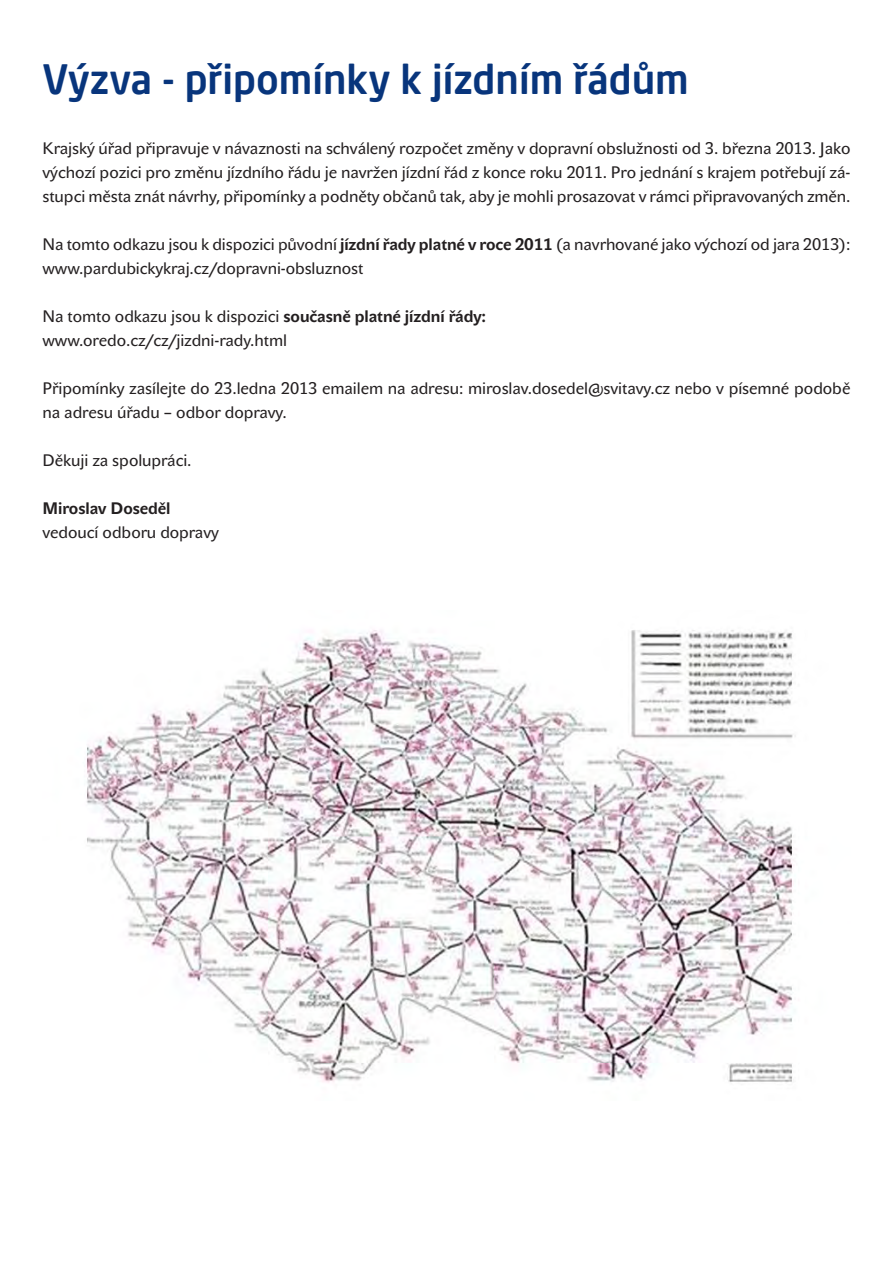
<style>
.page{position:relative;width:893px;height:1263px;background:#fff}
.page>*{position:absolute;margin:0;border:0;box-sizing:border-box;transform-origin:0 0}
.t1{font:500 39.75px "Neo Sans Pro";color:#08357c}
.ZÁKLADNÍ_TEXT{font:16.5px/24px "John Sans Text Pro";letter-spacing:-.005em;color:#231f20;text-align:justify}
.ZÁKLADNÍ_TEXT-2{font:700 16.5px "John Sans Text Pro";letter-spacing:-.005em;color:#231f20}
.s1{font-weight:700}
</style>
<div class="page">
<img style="left:86px;top:630px;width:710px;height:453px">
<p class="t1" style="left:43px;top:54px;width:648px">Výzva - připomínky k jízdním řádům</p>
<p class="ZÁKLADNÍ_TEXT" style="left:43px;top:136px;width:810px">Krajský úřad připravuje v návaznosti na schválený rozpočet změny v dopravní obslužnosti od 3. března 2013. Jako výchozí pozici pro změnu jízdního řádu je navržen jízdní řád z konce roku 2011. Pro jednání s krajem potřebují zá&shy;stupci města znát návrhy, připomínky a podněty občanů tak, aby je mohli prosazovat v rámci připravovaných změn.</p>
<p class="ZÁKLADNÍ_TEXT" style="left:43px;top:232px;width:809px">Na tomto odkazu jsou k dispozici původní <span class="s1">jízdní řady platné v roce 2011</span> (a navrhované jako výchozí od jara 2013):</p>
<p class="ZÁKLADNÍ_TEXT" style="left:43px;top:256px;width:322px">www.pardubickykraj.cz/dopravni-obsluznost</p>
<p class="ZÁKLADNÍ_TEXT" style="left:43px;top:304px;width:445px">Na tomto odkazu jsou k dispozici <span class="s1">současně platné jízdní řády:</span></p>
<p class="ZÁKLADNÍ_TEXT" style="left:43px;top:328px;width:246px">www.oredo.cz/cz/jizdni-rady.html</p>
<p class="ZÁKLADNÍ_TEXT" style="left:43px;top:376px;width:809px">Připomínky zasílejte do 23.ledna 2013 emailem na adresu: miroslav.dosedel@svitavy.cz nebo v písemné podobě na adresu úřadu – odbor dopravy.</p>
<p class="ZÁKLADNÍ_TEXT" style="left:43px;top:448px;width:151px">Děkuji za spolupráci.</p>
<p class="ZÁKLADNÍ_TEXT-2" style="left:43px;top:499px;width:130px">Miroslav Doseděl</p>
<p class="ZÁKLADNÍ_TEXT" style="left:43px;top:521px;width:178px">vedoucí odboru dopravy</p>
</div>
